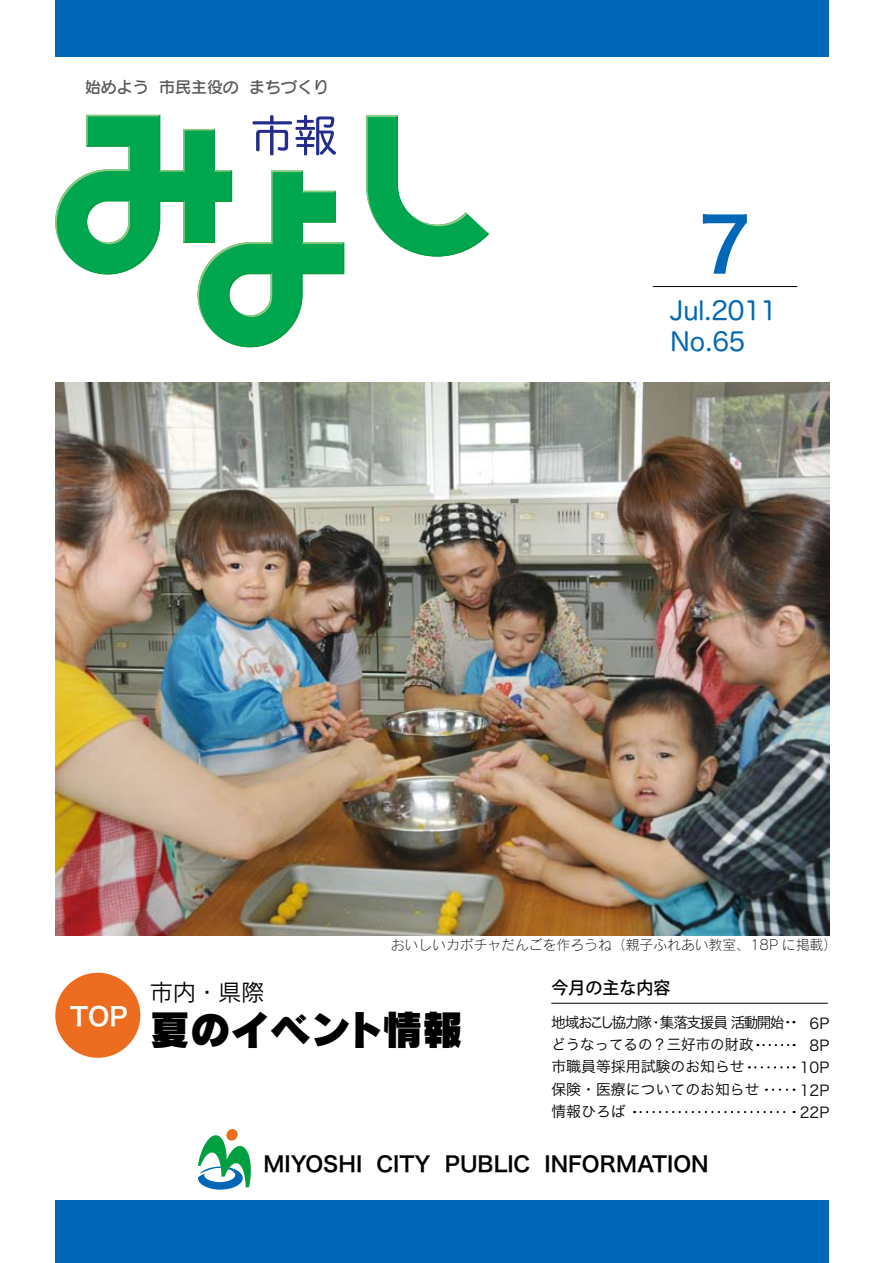
<style>
.page{position:relative;width:893px;height:1263px;background:#fff}
.page>*{position:absolute;margin:0;border:0;box-sizing:border-box;transform-origin:0 0}
.t1{font:74.4px "Hira Kaku Pro W6";color:#0068b6}
.t2{font:40.35px "Rodin Pro UB";letter-spacing:-.01em;color:#000}
.t3{font:25.5px/30.9px "Hira Maru Pro W4";letter-spacing:-.01em;color:#0068b6}
.t4{font:25.5px "Hira Kaku Pro W6";color:#fff}
.t5{font:23.4px "Rodin Pro M";color:#000}
.t6{font:21.3px "Hira Kaku Pro W6";color:#000}
.t7{font:500 16.95px "Koz Go Pro";color:#000}
.t8{font:15.9px "Seurat Pro DB";color:#595757}
.t9{font:14.85px/22.4px "Hira Kaku Pro W3";color:#000}
.t10{font:14.85px "Hira Kaku Pro W3";letter-spacing:-.09em;color:#000}
.t11{font:13.8px "Rodin Pro L";color:#000}
</style>
<div class="page">
<svg style="left:366px;top:115px;width:123px;height:142px"></svg>
<svg style="left:55px;top:115px;width:289px;height:232px"></svg>
<div style="left:55px;top:0;width:774px;height:56px;background:#0068b6"></div>
<div style="left:55px;top:1200px;width:774px;height:63px;background:#0068b6"></div>
<svg style="left:226px;top:1129px;width:12px;height:12px"></svg>
<svg style="left:198px;top:1131px;width:53px;height:58px"></svg>
<hr style="left:653px;top:286px;width:144px;height:1px;background:#000">
<div style="left:55px;top:973px;width:85px;height:85px;background:#ed6d20;border-radius:50%"></div>
<hr style="left:551px;top:1003px;width:277px;height:1px;background:#000">
<svg style="left:787px;top:1021px;width:8px;height:2px"></svg>
<svg style="left:749px;top:1066px;width:46px;height:2px"></svg>
<svg style="left:773px;top:1089px;width:22px;height:2px"></svg>
<svg style="left:634px;top:1111px;width:161px;height:2px"></svg>
<svg style="left:757px;top:1044px;width:38px;height:2px"></svg>
<img style="left:55px;top:383px;width:774px;height:552px">
<p class="t8" style="left:85px;top:77px;width:65px">始めよう</p>
<p class="t8" style="left:159px;top:77px;width:81px">市民主役の</p>
<p class="t8" style="left:249px;top:77px;width:81px">まちづくり</p>
<h1 class="t1" style="left:698px;top:177px;width:54px">7</h1>
<h3 class="t3" style="left:670px;top:294px;width:108px">Jul.2011<br>No.65</h3>
<p class="t11" style="left:391px;top:936px;width:448px">おいしいカボチャだんごを作ろうね（親子ふれあい教室、18P に掲載(</p>
<h3 class="t4" style="left:70px;top:993px;width:59px">TOP</h3>
<h3 class="t5" style="left:150px;top:977px;width:116px">市内・県際</h3>
<h2 class="t2" style="left:150px;top:1001px;width:315px">夏のイベント情報</h2>
<p class="t7" style="left:551px;top:977px;width:121px">今月の主な内容</p>
<p class="t10" style="left:660px;top:1009px;width:126px">集落支援員活動開始</p>
<p class="t9" style="left:551px;top:1010px;width:210px">地域おこし協力隊<br>どうなってるの？三好市の財政市職員等採用試験のお知らせ保険・医療についてのお知らせ情報ひろば</p>
<p class="t9" style="left:649px;top:1010px;width:16px">・</p>
<p class="t9" style="left:810px;top:1011px;width:21px">6P</p>
<p class="t9" style="left:800px;top:1033px;width:31px;text-align:justify;text-indent:10px">8P 10P 12P 22P</p>
<h3 class="t6" style="left:264px;top:1145px;width:100px">MIYOSHI</h3>
<h3 class="t6" style="left:376px;top:1145px;width:56px">CITY</h3>
<h3 class="t6" style="left:445px;top:1145px;width:87px">PUBLIC</h3>
<h3 class="t6" style="left:545px;top:1145px;width:166px">INFORMATION</h3>
</div>
